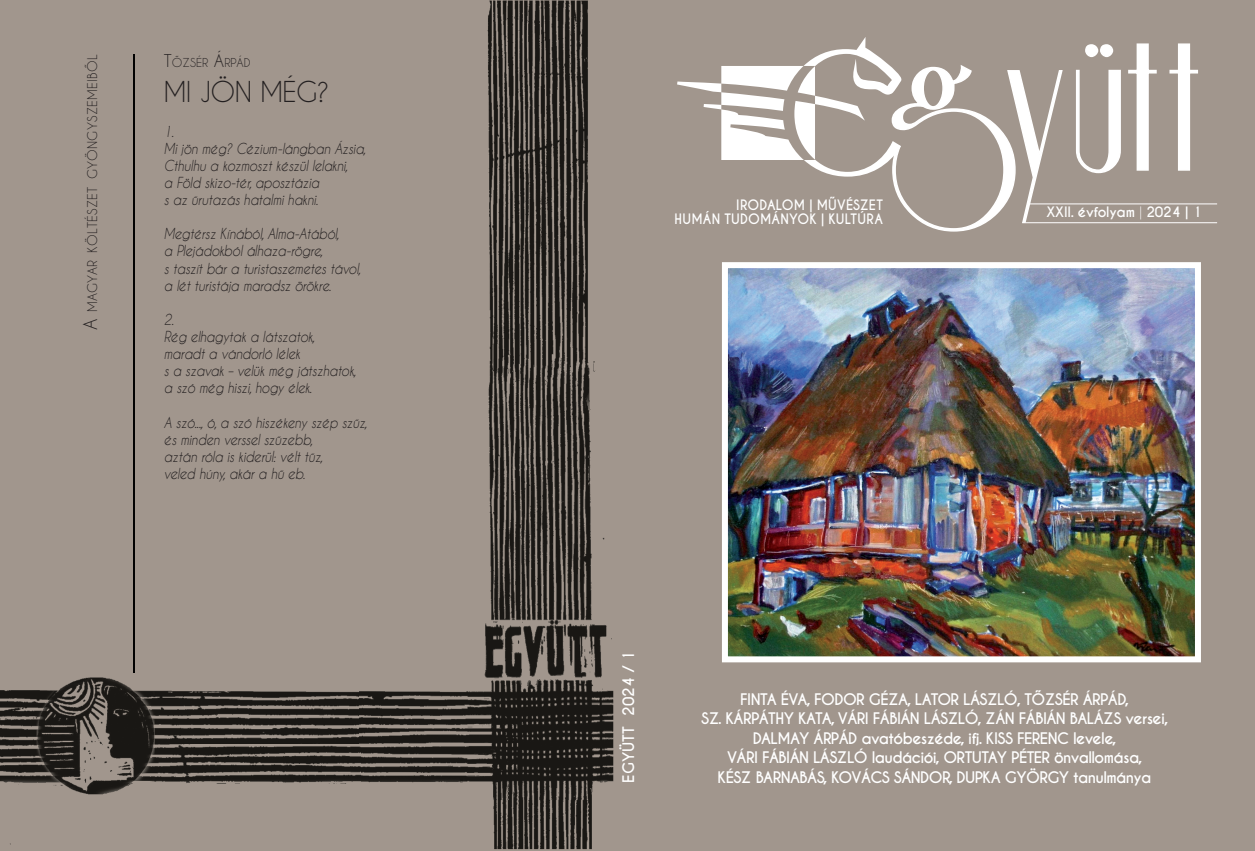
<style>
.page{position:relative;width:1255px;height:851px;background:#fff}
.page>*{position:absolute;margin:0;border:0;box-sizing:border-box;transform-origin:0 0}
.t1{font:27px "Caviar Dreams";letter-spacing:-.02em;color:#231f20}
.t2{font:700 15px/19.5px "Caviar Dreams";letter-spacing:-.04em;color:#fff;text-align:center}
.t3{font:700 15px "Caviar Dreams";color:#fff}
.t4{font:italic 14.25px/17.1px "Caviar Dreams";letter-spacing:-.02em;color:#231f20;scale:.9 1}
.t5{font:700 13.5px/14.2px "Caviar Dreams";letter-spacing:.005em;color:#fff;text-align:right;scale:.95 1}
.t6{font:700 13.5px "Caviar Dreams";letter-spacing:.005em;color:#fff}
.t7{font:12.6px "Caviar Dreams";letter-spacing:.03em;color:#231f20}
.t8{font:11.55px "Caviar Dreams";color:#231f20}
.s1{font-size:18px}
.s2{font-size:16.5px}
.s3{font-weight:400}
</style>
<div class="page">
<div style="left:0;top:0;width:1254px;height:850px;background:#a1968d"></div>
<img style="left:0;top:0;width:614px;height:850px">
<img style="left:134px;top:54px;width:1px;height:618px">
<hr style="left:1022px;top:222px;width:194px;height:1px;background:#fff">
<hr style="left:1027px;top:204px;width:189px;height:1px;background:#fff">
<svg style="left:892px;top:43px;width:306px;height:189px"></svg>
<svg style="left:677px;top:37px;width:224px;height:140px"></svg>
<img style="left:729px;top:269px;width:464px;height:386px">
<div style="left:722px;top:262px;width:478px;height:400px;border:6px solid #fff"></div>
<p class="t7" style="left:85px;top:330px;width:278px;rotate:-90deg"><span class="s1">A</span> MAGYAR KÖLTÉSZET GYÖNGYSZEMEIBŐL</p>
<p class="t8" style="left:164px;top:56px;width:88px"><span class="s2">T</span>ŐZSÉR <span class="s2">Á</span>RPÁD</p>
<h1 class="t1" style="left:164px;top:76px;width:167px">MI JÖN MÉG?</h1>
<p class="t4" style="left:164px;top:123px;width:226px">1.<br>Mi jön még? Cézium-lángban Ázsia,<br>Cthulhu a kozmoszt készül lelakni,<br>a Föld skizo-tér, aposztázia<br>s az űrutazás hatalmi hakni.</p>
<p class="t4" style="left:164px;top:225px;width:220px">Megtérsz Kínából, Alma-Atából,<br>a Plejádokból álhaza-rögre,<br>s taszít bár a turistaszemetes távol, a lét turistája maradsz örökre.</p>
<p class="t4" style="left:164px;top:311px;width:215px">2.<br>Rég elhagytak a látszatok, maradt a vándorló lélek<br>s a szavak – velük még játszhatok, a szó még hiszi, hogy élek.</p>
<p class="t4" style="left:164px;top:413px;width:227px">A szó..., ó, a szó hiszékeny szép szűz, és minden verssel szűzebb,<br>aztán róla is kiderül: vélt tűz,<br>veled húny, akár a hű eb.</p>
<p class="t5" style="left:674px;top:198px;width:221px">IRODALOM | MŰVÉSZET<br>HUMÁN TUDOMÁNYOK | KULTÚRA</p>
<p class="t6" style="left:1046px;top:204px;width:157px">XXII. évfolyam <span class="s3">|</span> 2024 | 1</p>
<p class="t3" style="left:619px;top:782px;width:134px;rotate:-90deg">EGYÜTT 2024 / 1</p>
<p class="t2" style="left:701px;top:689px;width:468px">FINTA ÉVA, FODOR GÉZA, LATOR LÁSZLÓ, TŐZSÉR ÁRPÁD,<br>SZ. KÁRPÁTHY KATA, VÁRI FÁBIÁN LÁSZLÓ, ZÁN FÁBIÁN BALÁZS versei, DALMAY ÁRPÁD avatóbeszéde, ifj. KISS FERENC levele,<br>VÁRI FÁBIÁN LÁSZLÓ laudációi, ORTUTAY PÉTER önvallomása,<br>KÉSZ BARNABÁS, KOVÁCS SÁNDOR, DUPKA GYÖRGY tanulmánya</p>
</div>
